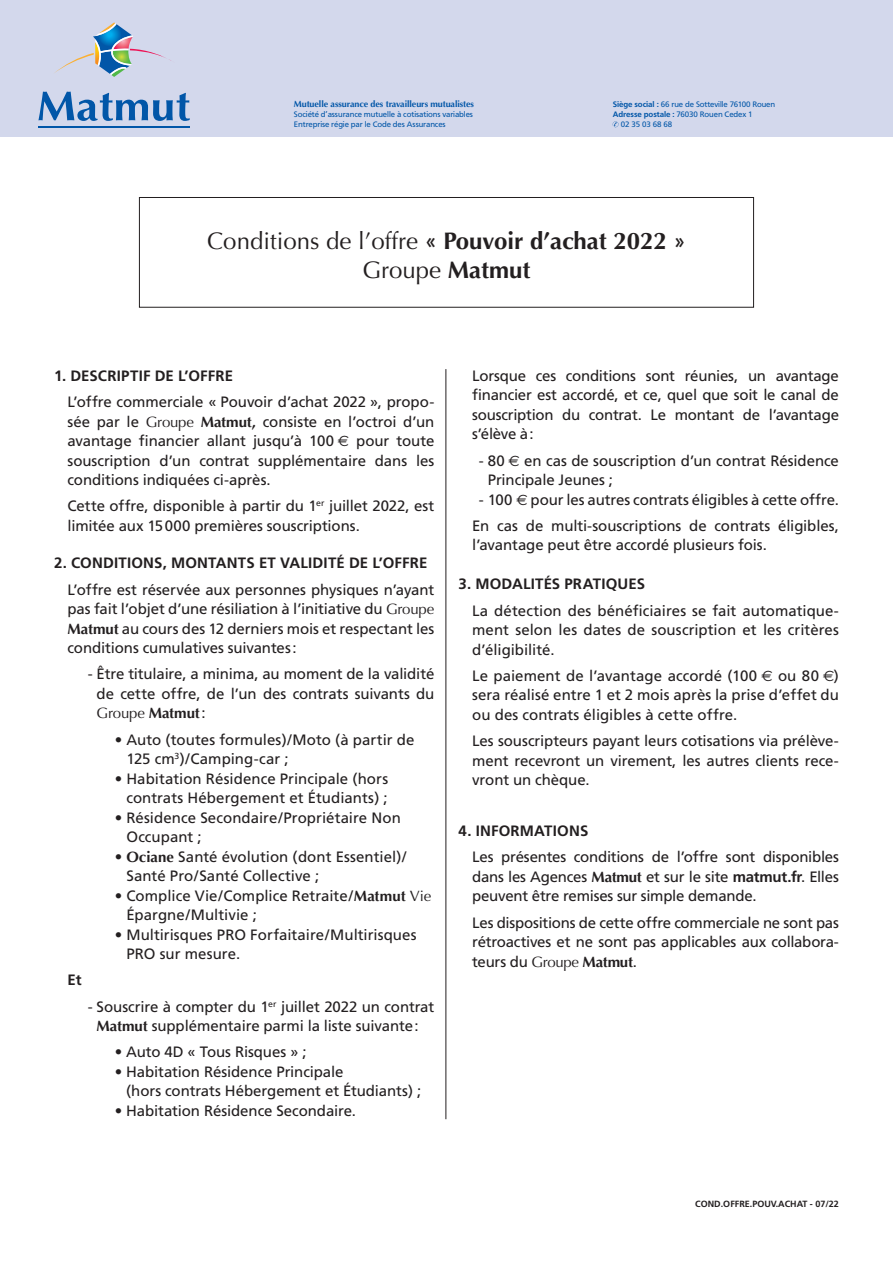
<style>
.page{position:relative;width:893px;height:1263px;background:#fff}
.page>*{position:absolute;margin:0;border:0;box-sizing:border-box;transform-origin:0 0}
.t1{font:700 24px/28.8px "Optima";color:#231f20;text-align:center}
.t2{font:15px/19.5px "Frutiger";letter-spacing:-.005em;color:#231f20;text-align:justify}
.t3{font:700 15px "Frutiger";letter-spacing:.01em;color:#231f20}
.t4{font:15px "Optima";letter-spacing:-.015em;color:#231f20}
.t5{font:700 9px "Optima";letter-spacing:-.01em;color:#0156a8}
.t6{font:700 9px "Frutiger";color:#231f20}
.t7{font:8.25px/9.9px "Carto Gothic Std";letter-spacing:-.01em;color:#0156a8}
.s1{font-weight:700}
.s2{font-weight:400}
.s3{font-family:"Optima"}
.s4{font-family:"Optima";font-weight:700}
.s5{font-family:"Euro Sans"}
.s6{font-family:"Frutiger"}
</style>
<div class="page">
<div style="left:0;top:0;width:893px;height:136px;background:#d3d8ec"></div>
<svg style="left:38px;top:92px;width:152px;height:29px"></svg>
<hr style="left:39px;top:127px;width:151px;height:1px;background:#0156a8">
<svg style="left:54px;top:22px;width:117px;height:55px"></svg>
<svg style="left:612px;top:121px;width:7px;height:6px"></svg>
<hr style="left:446px;top:369px;width:1px;height:750px;background:#231f20">
<div style="left:139px;top:197px;width:615px;height:110px;border:1px solid #231f20"></div>
<p class="t5" style="left:294px;top:99px;width:182px">Mutuelle assurance des travailleurs mutualistes</p>
<p class="t7" style="left:294px;top:110px;width:181px">Société d’assurance mutuelle à cotisations variables<br>Entreprise régie par le Code des Assurances</p>
<p class="t7" style="left:613px;top:99px;width:164px"><span class="s1">Siège social :</span> 66 rue de Sotteville 76100 Rouen</p>
<p class="t7" style="left:613px;top:109px;width:141px"><span class="s1">Adresse postale :</span> 76030 Rouen Cedex 1</p>
<p class="t7" style="left:621px;top:119px;width:53px">02 35 03 68 68</p>
<h1 class="t1" style="left:207px;top:227px;width:480px"><span class="s2">Conditions de l’offre</span> « Pouvoir d’achat 2022 »<br><span class="s2">Groupe</span> Matmut</h1>
<p class="t3" style="left:54px;top:367px;width:181px">1. DESCRIPTIF DE L’OFFRE</p>
<p class="t2" style="left:68px;top:392px;width:368px">L’offre commerciale « Pouvoir d’achat 2022 », propo&shy;sée par le <span class="s3">Groupe</span> <span class="s4">Matmut,</span> consiste en l’octroi d’un avantage financier allant jusqu’à 100 <span class="s5">€</span> pour toute souscription d’un contrat supplémentaire dans les conditions indiquées ci-après.</p>
<p class="t2" style="left:68px;top:496px;width:368px">Cette offre, disponible à partir du 1<sup>er</sup> juillet 2022, est limitée aux 15000 premières souscriptions.</p>
<p class="t3" style="left:54px;top:554px;width:375px">2. CONDITIONS, MONTANTS ET VALIDITÉ DE L’OFFRE</p>
<p class="t2" style="left:68px;top:579px;width:368px">L’offre est réservée aux personnes physiques n’ayant pas fait l’objet d’une résiliation à l’initiative du <span class="s3">Groupe </span><span class="s4">Matmut</span> au cours des 12 derniers mois et respectant les conditions cumulatives suivantes:</p>
<p class="t2" style="left:88px;top:664px;width:348px;text-align:center">- Être titulaire, a minima, au moment de la validité de cette offre, de l’un des contrats suivants du</p>
<p class="t4" style="left:97px;top:704px;width:111px">Groupe <span class="s1">Matmut</span><span class="s6">:</span></p>
<p class="t2" style="left:126px;top:729px;width:289px;text-indent:-12px">• Auto (toutes formules)/Moto (à partir de<br>125 cm<sup>3</sup>)/Camping-car ;</p>
<p class="t2" style="left:115px;top:768px;width:275px;text-align:right">• Habitation Résidence Principale (hors contrats Hébergement et Étudiants) ;</p>
<p class="t2" style="left:126px;top:807px;width:276px;text-indent:-12px">• Résidence Secondaire/Propriétaire Non<br>Occupant ;</p>
<p class="t2" style="left:126px;top:846px;width:282px;text-indent:-12px">• <span class="s4">Ociane</span> Santé évolution (dont Essentiel)/<br>Santé Pro/Santé Collective ;</p>
<p class="t2" style="left:126px;top:885px;width:306px;text-indent:-12px">• Complice Vie/Complice Retraite/<span class="s4">Matmut</span> <span class="s3">Vie<br></span>Épargne/Multivie ;</p>
<p class="t2" style="left:126px;top:924px;width:292px;text-indent:-12px">• Multirisques PRO Forfaitaire/Multirisques<br>PRO sur mesure.</p>
<p class="t3" style="left:68px;top:971px;width:16px">Et</p>
<p class="t2" style="left:88px;top:996px;width:348px;text-align:center">- Souscrire à compter du 1<sup>er</sup> juillet 2022 un contrat<br><span class="s4">Matmut</span> supplémentaire parmi la liste suivante:</p>
<p class="t2" style="left:115px;top:1042px;width:193px">• Auto 4D « Tous Risques » ;</p>
<p class="t2" style="left:126px;top:1062px;width:297px;text-indent:-11px">• Habitation Résidence Principale<br>(hors contrats Hébergement et Étudiants) ;</p>
<p class="t2" style="left:115px;top:1101px;width:243px">• Habitation Résidence Secondaire.</p>
<p class="t2" style="left:472px;top:366px;width:368px">Lorsque ces conditions sont réunies, un avantage financier est accordé, et ce, quel que soit le canal de souscription du contrat. Le montant de l’avantage s’élève à:</p>
<p class="t2" style="left:488px;top:450px;width:353px;text-indent:-9px">- 80 <span class="s5">€</span> en cas de souscription d’un contrat Résidence<br>Principale Jeunes ;</p>
<p class="t2" style="left:472px;top:486px;width:368px;line-height:26.2px;text-align:center">- 100 <span class="s5">€</span> pour les autres contrats éligibles à cette offre.<br>En cas de multi-souscriptions de contrats éligibles,</p>
<p class="t2" style="left:472px;top:535px;width:296px">l’avantage peut être accordé plusieurs fois.</p>
<p class="t3" style="left:459px;top:575px;width:188px">3. MODALITÉS PRATIQUES</p>
<p class="t2" style="left:472px;top:600px;width:368px">La détection des bénéficiaires se fait automatique&shy;ment selon les dates de souscription et les critères d’éligibilité.</p>
<p class="t2" style="left:472px;top:666px;width:368px">Le paiement de l’avantage accordé (100 <span class="s5">€</span> ou 80 <span class="s5">€</span>) sera réalisé entre 1 et 2 mois après la prise d’effet du ou des contrats éligibles à cette offre.</p>
<p class="t2" style="left:472px;top:731px;width:368px">Les souscripteurs payant leurs cotisations via prélève&shy;ment recevront un virement, les autres clients rece&shy;vront un chèque.</p>
<p class="t3" style="left:459px;top:822px;width:131px">4. INFORMATIONS</p>
<p class="t2" style="left:472px;top:847px;width:368px">Les présentes conditions de l’offre sont disponibles dans les Agences <span class="s4">Matmut</span> et sur le site <span class="s1">matmut.fr</span>. Elles peuvent être remises sur simple demande.</p>
<p class="t2" style="left:472px;top:912px;width:368px">Les dispositions de cette offre commerciale ne sont pas rétroactives et ne sont pas applicables aux collabora&shy;teurs du <span class="s3">Groupe</span> <span class="s4">Matmut</span>.</p>
<p class="t6" style="left:695px;top:1198px;width:145px">COND.OFFRE.POUV.ACHAT - 07/22</p>
</div>
